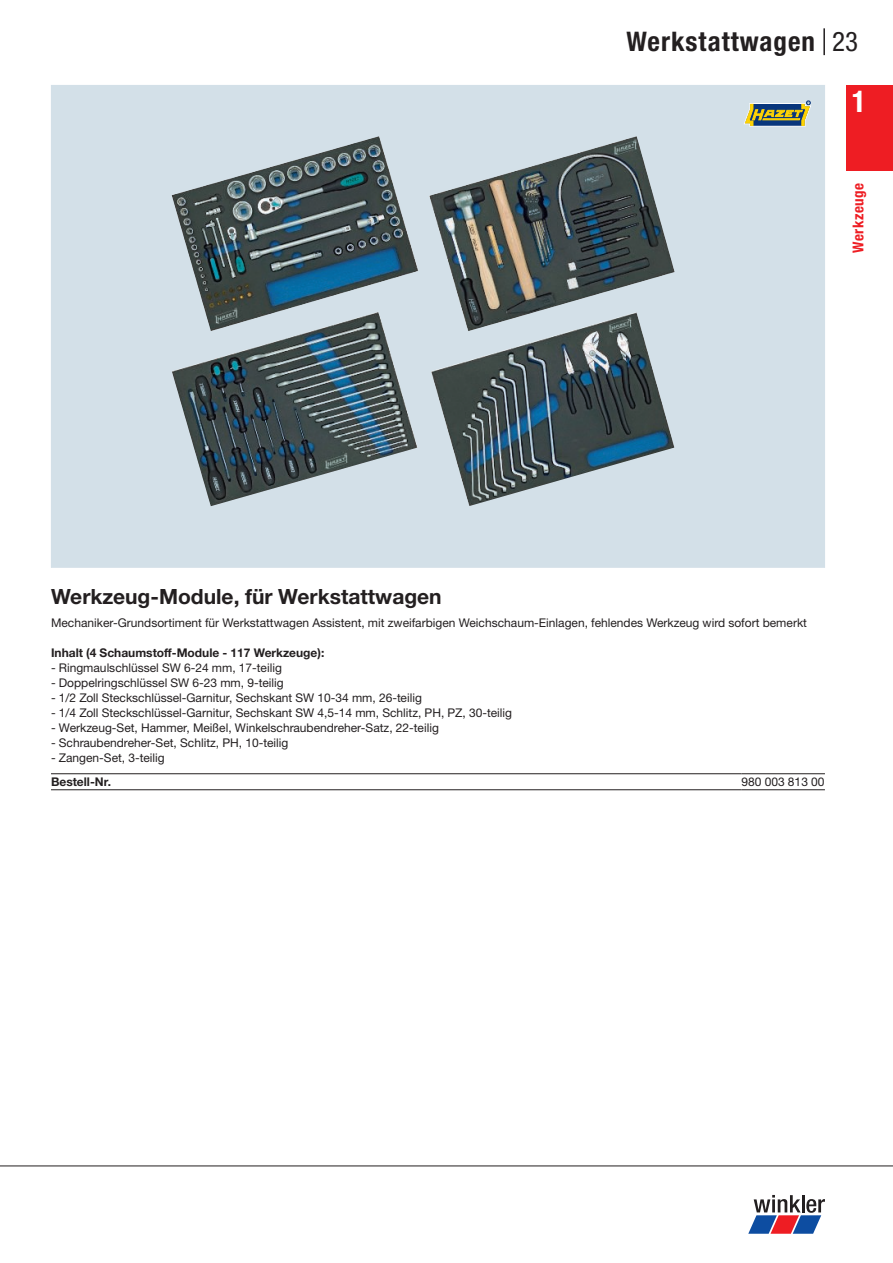
<style>
.page{position:relative;width:893px;height:1263px;background:#fff}
.page>*{position:absolute;margin:0;border:0;box-sizing:border-box;transform-origin:0 0}
.t1{font:700 condensed 30px "Helvetica Neue LTW1 G";color:#fff}
.t2{font:700 condensed 27px "Helvetica Neue LTW1 G";letter-spacing:.035em;color:#231f20}
.t3{font:condensed 27px "Helvetica Neue LTW1 G";color:#231f20}
.t4{font:700 21px "Helvetica Neue LTW1 G";color:#231f20}
.t5{font:700 condensed 15px "Helvetica Neue LTW1 G";letter-spacing:.035em;color:#ee1d23}
.t6{font:12px "Helvetica Neue LTW1 G";color:#231f20}
.t7{font:700 12px "Helvetica Neue LTW1 G";color:#231f20}
</style>
<div class="page">
<svg style="left:748px;top:1195px;width:77px;height:39px"></svg>
<hr style="left:0;top:1165px;width:893px;height:1px;background:#231f20">
<hr style="left:823px;top:28px;width:2px;height:27px;background:#231f20">
<div style="left:846px;top:85px;width:47px;height:85px;background:#ee1d23"></div>
<div style="left:51px;top:85px;width:774px;height:482px;background:#d3e0e8"></div>
<hr style="left:51px;top:773px;width:691px;height:1px;background:#231f20">
<hr style="left:51px;top:789px;width:691px;height:1px;background:#231f20">
<hr style="left:742px;top:773px;width:83px;height:1px;background:#231f20">
<hr style="left:742px;top:789px;width:83px;height:1px;background:#231f20">
<img style="left:172px;top:136px;width:503px;height:370px">
<svg style="left:744px;top:101px;width:67px;height:25px"></svg>
<h2 class="t2" style="left:627px;top:26px;width:190px">Werkstattwagen</h2>
<h2 class="t3" style="left:832px;top:26px;width:27px">23</h2>
<h1 class="t1" style="left:852px;top:84px;width:16px">1</h1>
<p class="t5" style="left:849px;top:253px;width:72px;rotate:-90deg">Werkzeuge</p>
<h3 class="t4" style="left:51px;top:583px;width:392px">Werkzeug-Module, für Werkstattwagen</h3>
<p class="t6" style="left:51px;top:615px;width:757px">Mechaniker-Grundsortiment für Werkstattwagen Assistent, mit zweifarbigen Weichschaum-Einlagen, fehlendes Werkzeug wird sofort bemerkt</p>
<p class="t7" style="left:51px;top:645px;width:275px">Inhalt (4 Schaumstoff-Module - 117 Werkzeuge):</p>
<p class="t6" style="left:51px;top:660px;width:232px">- Ringmaulschlüssel SW 6-24 mm, 17-teilig</p>
<p class="t6" style="left:51px;top:675px;width:234px">- Doppelringschlüssel SW 6-23 mm, 9-teilig</p>
<p class="t6" style="left:51px;top:690px;width:372px">- 1/2 Zoll Steckschlüssel-Garnitur, Sechskant SW 10-34 mm, 26-teilig</p>
<p class="t6" style="left:51px;top:705px;width:463px">- 1/4 Zoll Steckschlüssel-Garnitur, Sechskant SW 4,5-14 mm, Schlitz, PH, PZ, 30-teilig</p>
<p class="t6" style="left:51px;top:720px;width:389px">- Werkzeug-Set, Hammer, Meißel, Winkelschraubendreher-Satz, 22-teilig</p>
<p class="t6" style="left:51px;top:735px;width:239px">- Schraubendreher-Set, Schlitz, PH, 10-teilig</p>
<p class="t6" style="left:51px;top:750px;width:115px">- Zangen-Set, 3-teilig</p>
<p class="t7" style="left:51px;top:774px;width:62px">Bestell-Nr.</p>
<p class="t6" style="left:742px;top:774px;width:84px">980 003 813 00</p>
</div>
